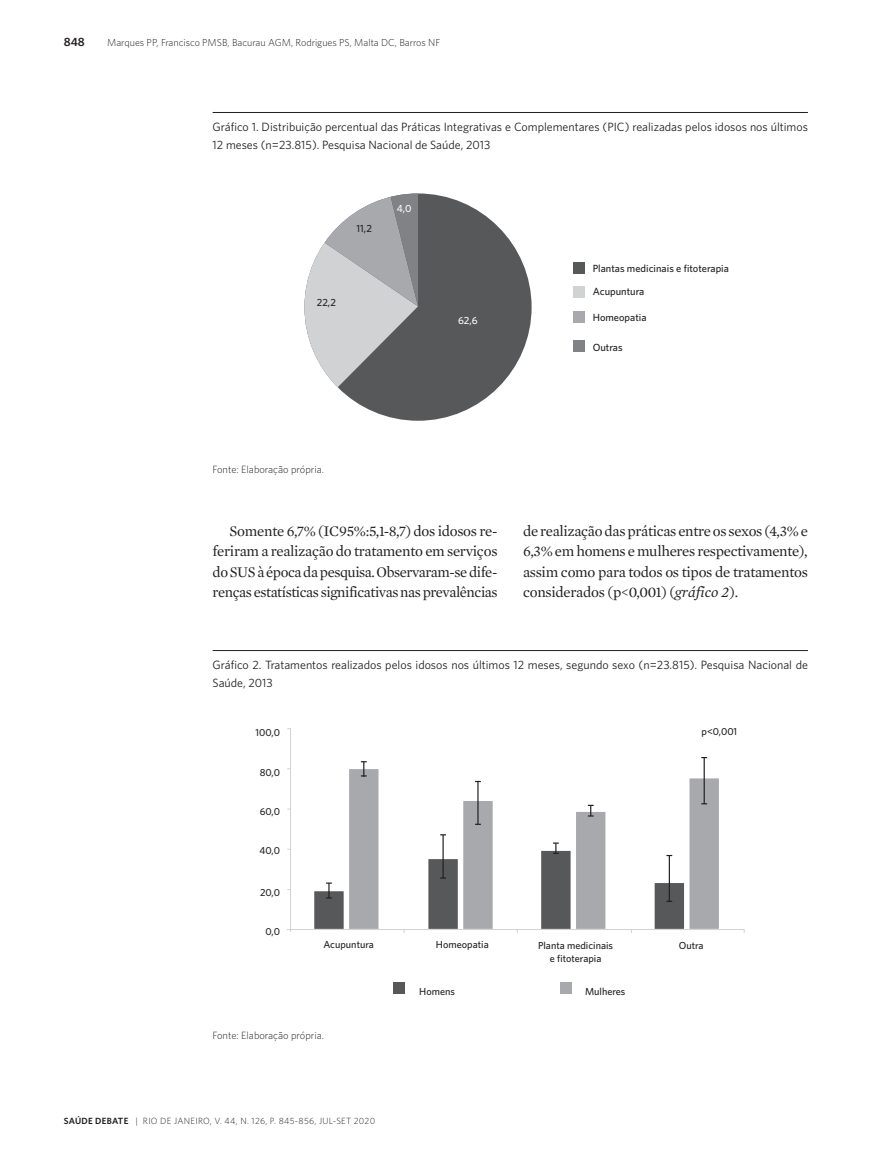
<style>
.page{position:relative;width:893px;height:1170px;background:#fff}
.page>*{position:absolute;margin:0;border:0;box-sizing:border-box;transform-origin:0 0}
.RSD_Artigo___Texto_C{font:15px/20.2px "Mercury Text G1";letter-spacing:-.03em;color:#231f20;text-align:justify}
.t1{font:12px/18px "Whitney";color:#231f20}
.t2{font:600 12px "Whitney";color:#231f20}
.t3{font:300 10.5px "Whitney";color:#231f20}
.t4{font:500 10.35px "Whitney";color:#231f20}
.t5{font:500 10.35px "Whitney";color:#fff}
.t6{font:500 10.2px/13.5px "Whitney";color:#231f20;text-align:center}
.t7{font:300 10.2px "Whitney";color:#231f20}
.t8{font:300 9px "Whitney";letter-spacing:.03em;color:#231f20}
.s1{font-style:italic}
.s2{font-weight:600}
</style>
<div class="page">
<hr style="left:213px;top:112px;width:595px;height:1px;background:#231f20">
<div style="left:304px;top:193px;width:228px;height:227px;background:#57585a;border-radius:50%"></div>
<svg style="left:304px;top:193px;width:114px;height:194px"></svg>
<div style="left:574px;top:262px;width:11px;height:12px;background:#57585a"></div>
<div style="left:574px;top:286px;width:11px;height:11px;background:#d1d2d4"></div>
<div style="left:574px;top:340px;width:11px;height:11px;background:#808285"></div>
<div style="left:574px;top:311px;width:11px;height:12px;background:#a8a9ad"></div>
<hr style="left:213px;top:650px;width:595px;height:1px;background:#231f20">
<hr style="left:287px;top:929px;width:457px;height:1px;background:#d1d2d4">
<hr style="left:290px;top:728px;width:1px;height:203px;background:#d1d2d4">
<svg style="left:349px;top:769px;width:370px;height:159px"></svg>
<svg style="left:361px;top:761px;width:6px;height:15px"></svg>
<hr style="left:477px;top:781px;width:2px;height:43px;background:#231f20">
<hr style="left:442px;top:834px;width:2px;height:44px;background:#231f20">
<svg style="left:588px;top:804px;width:6px;height:12px"></svg>
<hr style="left:704px;top:757px;width:1px;height:46px;background:#231f20">
<svg style="left:314px;top:842px;width:370px;height:90px"></svg>
<div style="left:393px;top:982px;width:11px;height:11px;background:#57585a"></div>
<div style="left:560px;top:982px;width:12px;height:11px;background:#a8a9ad"></div>
<p class="t2" style="left:64px;top:34px;width:23px">848</p>
<p class="t7" style="left:107px;top:36px;width:335px">Marques PP, Francisco PMSB, Bacurau AGM, Rodrigues PS, Malta DC, Barros NF</p>
<p class="t1" style="left:213px;top:117px;width:597px">Gráfico 1. Distribuição percentual das Práticas Integrativas e Complementares (PIC) realizadas pelos idosos nos últimos<br>12 meses (n=23.815). Pesquisa Nacional de Saúde, 2013</p>
<p class="t4" style="left:357px;top:221px;width:17px">11,2</p>
<p class="t5" style="left:397px;top:202px;width:16px">4,0</p>
<p class="t4" style="left:317px;top:295px;width:21px">22,2</p>
<p class="t5" style="left:458px;top:313px;width:21px">62,6</p>
<p class="t3" style="left:213px;top:462px;width:113px">Fonte: Elaboração própria.</p>
<p class="t4" style="left:593px;top:262px;width:138px">Plantas medicinais e fitoterapia</p>
<p class="t4" style="left:593px;top:285px;width:53px">Acupuntura</p>
<p class="t4" style="left:593px;top:311px;width:55px">Homeopatia</p>
<p class="t4" style="left:593px;top:340px;width:32px">Outras</p>
<p class="RSD_Artigo___Texto_C" style="left:213px;top:521px;width:287px;text-indent:17px">Somente 6,7% (IC95%:5,1-8,7) dos idosos re&shy;feriram a realização do tratamento em serviços do SUS à época da pesquisa. Observaram-se dife&shy;renças estatísticas significativas nas prevalências</p>
<p class="RSD_Artigo___Texto_C" style="left:523px;top:521px;width:287px">de realização das práticas entre os sexos (4,3% e 6,3% em homens e mulheres respectivamente), assim como para todos os tipos de tratamentos considerados (p&lt;0,001) (<span class="s1">gráfico 2</span>).</p>
<p class="t1" style="left:213px;top:655px;width:597px">Gráfico 2. Tratamentos realizados pelos idosos nos últimos 12 meses, segundo sexo (n=23.815). Pesquisa Nacional de<br>Saúde, 2013</p>
<p class="t6" style="left:255px;top:725px;width:26px">100,0</p>
<p class="t6" style="left:260px;top:765px;width:22px">80,0</p>
<p class="t6" style="left:260px;top:804px;width:22px">60,0</p>
<p class="t6" style="left:259px;top:843px;width:22px">40,0</p>
<p class="t6" style="left:260px;top:885px;width:21px">20,0</p>
<p class="t6" style="left:265px;top:924px;width:16px">0,0</p>
<p class="t6" style="left:702px;top:724px;width:37px">p&lt;0,001</p>
<p class="t6" style="left:323px;top:937px;width:52px">Acupuntura</p>
<p class="t6" style="left:436px;top:937px;width:54px">Homeopatia</p>
<p class="t6" style="left:538px;top:938px;width:77px">Planta medicinais e fitoterapia</p>
<p class="t6" style="left:679px;top:937px;width:26px">Outra</p>
<p class="t6" style="left:419px;top:984px;width:37px">Homens</p>
<p class="t6" style="left:585px;top:984px;width:42px">Mulheres</p>
<p class="t3" style="left:213px;top:1028px;width:113px">Fonte: Elaboração própria.</p>
<p class="t8" style="left:64px;top:1114px;width:313px"><span class="s2">SAÚDE DEBATE</span> | RIO DE JANEIRO, V. 44, N. 126, P. 845-856, JUL-SET 2020</p>
</div>
